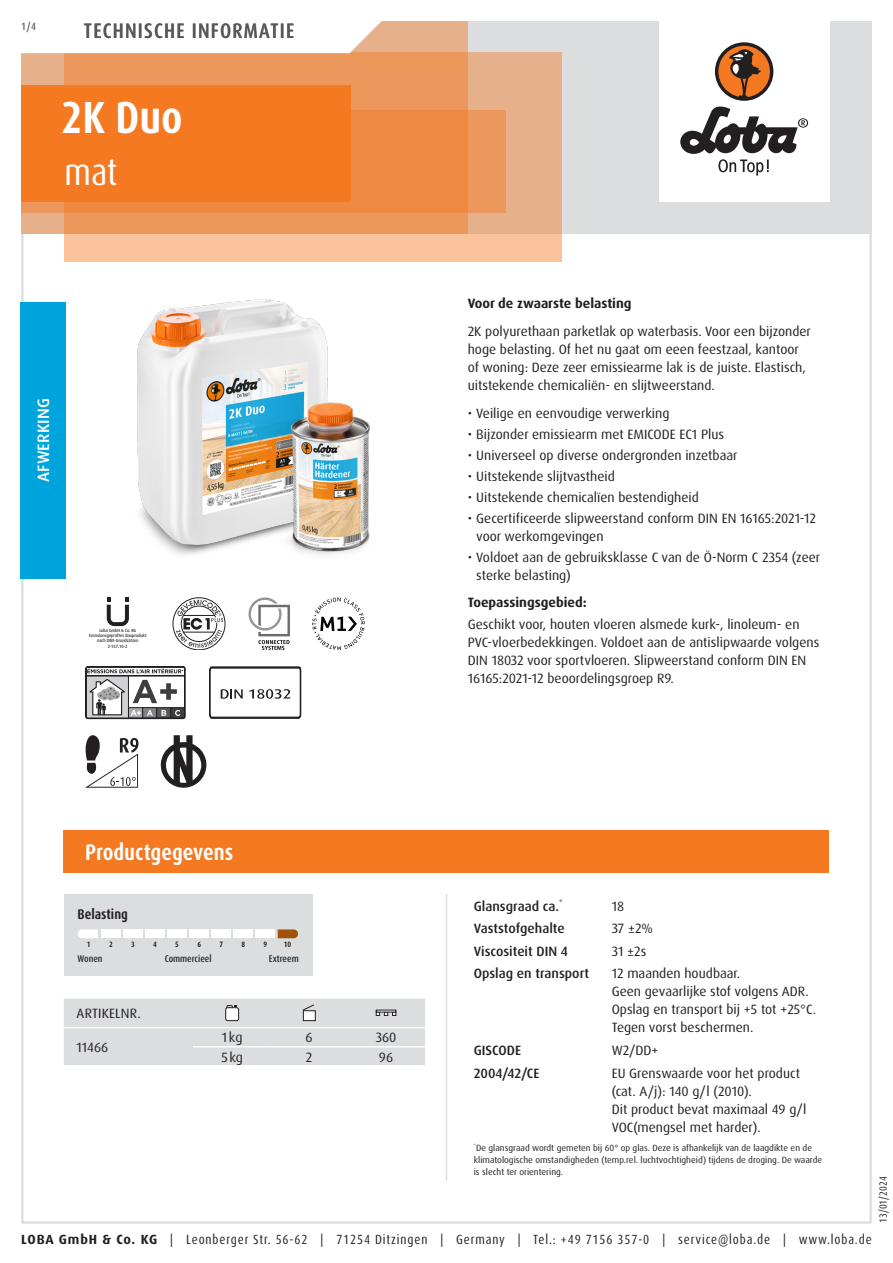
<style>
.page{position:relative;width:893px;height:1263px;background:#fff}
.page>*{position:absolute;margin:0;border:0;box-sizing:border-box;transform-origin:0 0}
.Produktname_weiss{font:700 condensed 45px "Dax Pro";color:#fff}
.Variante_weiss{font:condensed 37.5px "Dax Pro";color:#fff}
.Abschnitt{font:700 condensed 22.5px "Dax Pro";color:#fff}
.TI{font:500 condensed 21px "Dax Pro";letter-spacing:.06em;color:#57585a}
.Produktart_Versiegelung{font:500 16.5px "Dax Pro";letter-spacing:.01em;color:#fff}
.skala_name{font:700 condensed 14.1px "Dax Pro";color:#231f20}
.Text{font:13.5px/18px "Dax Pro";color:#231f20}
.Text_ohne_Silbentrennung{font:13.5px/18px "Dax Pro";color:#231f20}
.Text_Medium{font:500 13.5px "Dax Pro";color:#231f20}
.Text_Bold{font:700 13.5px "Dax Pro";color:#231f20}
.Text_zentriert{font:13.5px "Dax Pro";color:#231f20}
.Text_Großbuchstaben{font:13.5px "Dax Pro";letter-spacing:.01em;color:#231f20}
.t1{font:condensed 13.35px "Dax Pro";letter-spacing:.065em;color:#231f20}
.t2{font:condensed 10.5px "Dax Pro";color:#231f20}
.t3{font:500 condensed 10.5px "Dax Pro";color:#57585a}
.skala_desc_middle{font:500 condensed 9.75px "Dax Pro";color:#231f20}
.skala_desc_right{font:500 condensed 9.75px "Dax Pro";color:#231f20}
.skala_desc_left{font:500 condensed 9.75px "Dax Pro";color:#231f20}
.Footnote{font:9px/12px "Dax Pro";color:#231f20}
.skala_number{font:700 condensed 7.8px "Dax Pro";color:#231f20}
.t4{font:500 expanded 4.5px/5.2px "Dax Pro";color:#231f20;text-align:center;scale:.82 1}
.s1{font-weight:700;font-stretch:normal}
</style>
<div class="page">
<hr style="left:446px;top:894px;width:1px;height:287px;background:#dcdddf">
<svg style="left:64px;top:998px;width:361px;height:67px;background:#dcdddf"></svg>
<div style="left:64px;top:894px;width:249px;height:82px;background:#dcdddf"></div>
<svg style="left:78px;top:929px;width:20px;height:9px"></svg>
<div style="left:101px;top:929px;width:20px;height:9px;background:#fff"></div>
<div style="left:123px;top:929px;width:20px;height:9px;background:#fff"></div>
<div style="left:145px;top:929px;width:20px;height:9px;background:#fff"></div>
<div style="left:167px;top:929px;width:20px;height:9px;background:#fff"></div>
<div style="left:189px;top:929px;width:20px;height:9px;background:#fff"></div>
<div style="left:212px;top:929px;width:19px;height:9px;background:#fff"></div>
<div style="left:234px;top:929px;width:19px;height:9px;background:#fff"></div>
<div style="left:256px;top:929px;width:19px;height:9px;background:#fff"></div>
<svg style="left:278px;top:929px;width:20px;height:9px"></svg>
<div style="left:64px;top:830px;width:765px;height:43px;background:#f47921"></div>
<svg style="left:107px;top:597px;width:22px;height:29px"></svg>
<svg style="left:173px;top:597px;width:52px;height:53px"></svg>
<svg style="left:248px;top:597px;width:42px;height:53px"></svg>
<svg style="left:312px;top:597px;width:53px;height:53px"></svg>
<svg style="left:85px;top:666px;width:100px;height:53px"></svg>
<svg style="left:209px;top:667px;width:92px;height:51px"></svg>
<svg style="left:85px;top:735px;width:53px;height:53px"></svg>
<svg style="left:161px;top:735px;width:45px;height:53px"></svg>
<img style="left:137px;top:299px;width:233px;height:256px">
<div style="left:20px;top:302px;width:46px;height:276px;background:#00a4dc"></div>
<div style="left:21px;top:21px;width:851px;height:213px;background:#dcdddf"></div>
<div style="left:659px;top:0;width:170px;height:202px;background:#fff"></div>
<svg style="left:680px;top:106px;width:128px;height:70px"></svg>
<div style="left:715px;top:42px;width:58px;height:59px;background:#231f20;border-radius:50%"></div>
<svg style="left:718px;top:45px;width:52px;height:52px"></svg>
<div style="left:64px;top:52px;width:497px;height:209px;background:linear-gradient(to right,#fec79f,#efb992)"></div>
<div style="left:21px;top:111px;width:485px;height:102px;background:#ec975b"></div>
<svg style="left:21px;top:21px;width:447px;height:213px;background:#ec9355"></svg>
<svg style="left:21px;top:21px;width:411px;height:34px;background:#faede4"></svg>
<div style="left:21px;top:85px;width:330px;height:117px;background:#f47921"></div>
<p class="t3" style="left:21px;top:19px;width:16px">1/4</p>
<p class="TI" style="left:84px;top:17px;width:212px">TECHNISCHE INFORMATIE</p>
<p class="Produktname_weiss" style="left:61px;top:89px;width:123px">2K Duo</p>
<p class="Variante_weiss" style="left:65px;top:148px;width:55px">mat</p>
<p class="Produktart_Versiegelung" style="left:33px;top:482px;width:85px;rotate:-90deg">AFWERKING</p>
<p class="t4" style="left:89px;top:628px;width:71px">Loba GmbH &amp; Co. KG<br>Emissionsgeprüftes Bauprodukt nach DIBt-Grundsätzen<br>Z-157.10-2</p>
<p class="Abschnitt" style="left:85px;top:838px;width:150px">Productgegevens</p>
<p class="skala_name" style="left:78px;top:905px;width:52px">Belasting</p>
<p class="skala_number" style="left:87px;top:939px;width:5px">1</p>
<p class="skala_number" style="left:109px;top:939px;width:5px">2</p>
<p class="skala_number" style="left:131px;top:939px;width:5px">3</p>
<p class="skala_number" style="left:153px;top:939px;width:5px">4</p>
<p class="skala_number" style="left:175px;top:939px;width:5px">5</p>
<p class="skala_number" style="left:197px;top:939px;width:5px">6</p>
<p class="skala_number" style="left:219px;top:939px;width:5px">7</p>
<p class="skala_number" style="left:241px;top:939px;width:5px">8</p>
<p class="skala_number" style="left:264px;top:939px;width:5px">9</p>
<p class="skala_number" style="left:284px;top:939px;width:9px">10</p>
<p class="skala_desc_left" style="left:78px;top:952px;width:26px">Wonen</p>
<p class="skala_desc_middle" style="left:165px;top:952px;width:48px">Commercieel</p>
<p class="skala_desc_right" style="left:269px;top:952px;width:31px">Extreem</p>
<p class="Text_Großbuchstaben" style="left:77px;top:1005px;width:66px">ARTIKELNR.</p>
<p class="Text" style="left:77px;top:1038px;width:33px">11466</p>
<p class="Text_zentriert" style="left:222px;top:1029px;width:22px">1kg</p>
<p class="Text_zentriert" style="left:306px;top:1029px;width:9px">6</p>
<p class="Text_zentriert" style="left:376px;top:1029px;width:22px">360</p>
<p class="Text_zentriert" style="left:221px;top:1048px;width:23px">5kg</p>
<p class="Text_zentriert" style="left:306px;top:1048px;width:8px">2</p>
<p class="Text_zentriert" style="left:379px;top:1048px;width:16px">96</p>
<p class="Text_Bold" style="left:468px;top:295px;width:165px">Voor de zwaarste belasting</p>
<p class="Text" style="left:468px;top:323px;width:345px">2K polyurethaan parketlak op waterbasis. Voor een bijzonder hoge belasting. Of het nu gaat om eeen feestzaal, kantoor of woning: Deze zeer emissiearme lak is de juiste. Elastisch, uitstekende chemicaliën- en slijtweerstand.</p>
<p class="Text" style="left:468px;top:404px;width:203px">• Veilige en eenvoudige verwerking</p>
<p class="Text" style="left:468px;top:425px;width:258px">• Bijzonder emissiearm met EMICODE EC1 Plus</p>
<p class="Text" style="left:468px;top:446px;width:271px">• Universeel op diverse ondergronden inzetbaar</p>
<p class="Text" style="left:468px;top:467px;width:149px">• Uitstekende slijtvastheid</p>
<p class="Text" style="left:468px;top:488px;width:233px">• Uitstekende chemicalïen bestendigheid</p>
<p class="Text" style="left:476px;top:509px;width:341px;text-indent:-9px">• Gecertificeerde slipweerstand conform DIN EN 16165:2021-12 voor werkomgevingen</p>
<p class="Text" style="left:476px;top:548px;width:345px;text-indent:-9px">• Voldoet aan de gebruiksklasse C van de Ö-Norm C 2354 (zeer sterke belasting)</p>
<p class="Text_Bold" style="left:468px;top:594px;width:120px">Toepassingsgebied:</p>
<p class="Text" style="left:468px;top:615px;width:353px">Geschikt voor, houten vloeren alsmede kurk-, linoleum- en PVC-vloerbedekkingen. Voldoet aan de antislipwaarde volgens DIN 18032 voor sportvloeren. Slipweerstand conform DIN EN 16165:2021-12 beoordelingsgroep R9.</p>
<p class="Text_Medium" style="left:474px;top:897px;width:90px">Glansgraad ca.<sup>*</sup></p>
<p class="Text_ohne_Silbentrennung" style="left:612px;top:897px;width:14px">18</p>
<p class="Text_Medium" style="left:474px;top:920px;width:92px">Vaststofgehalte</p>
<p class="Text_ohne_Silbentrennung" style="left:612px;top:919px;width:43px">37 ±2%</p>
<p class="Text_Medium" style="left:474px;top:942px;width:96px">Viscositeit DIN 4</p>
<p class="Text_ohne_Silbentrennung" style="left:612px;top:942px;width:36px">31 ±2s</p>
<p class="Text_Medium" style="left:474px;top:965px;width:117px">Opslag en transport</p>
<p class="Text_ohne_Silbentrennung" style="left:612px;top:965px;width:130px">12 maanden houdbaar.</p>
<p class="Text_ohne_Silbentrennung" style="left:612px;top:983px;width:199px">Geen gevaarlijke stof volgens ADR.</p>
<p class="Text_ohne_Silbentrennung" style="left:612px;top:1001px;width:206px">Opslag en transport bij +5 tot +25°C.<br>Tegen vorst beschermen.</p>
<p class="Text_Medium" style="left:474px;top:1042px;width:49px">GISCODE</p>
<p class="Text_ohne_Silbentrennung" style="left:612px;top:1041px;width:48px">W2/DD+</p>
<p class="Text_Medium" style="left:474px;top:1064px;width:67px">2004/42/CE</p>
<p class="Text_ohne_Silbentrennung" style="left:612px;top:1064px;width:190px">EU Grenswaarde voor het product (cat. A/j): 140 g/l (2010).</p>
<p class="Text_ohne_Silbentrennung" style="left:612px;top:1100px;width:196px">Dit product bevat maximaal 49 g/l<br>VOC(mengsel met harder).</p>
<p class="Footnote" style="left:474px;top:1141px;width:350px"><sup>*</sup>De glansgraad wordt gemeten bij 60° op glas. Deze is afhankelijk van de laagdikte en de klimatologische omstandigheden (temp.rel. luchtvochtigheid) tijdens de droging. De waarde is slecht ter orientering.</p>
<p class="t2" style="left:876px;top:1222px;width:48px;rotate:-90deg">13/01/2024</p>
<p class="t1" style="left:21px;top:1230px;width:852px"><span class="s1">LOBA GmbH &amp; Co. KG</span> | Leonberger Str. 56-62 | 71254 Ditzingen | Germany | Tel.: +49 7156 357-0 | service@loba.de | www.loba.de</p>
</div>
